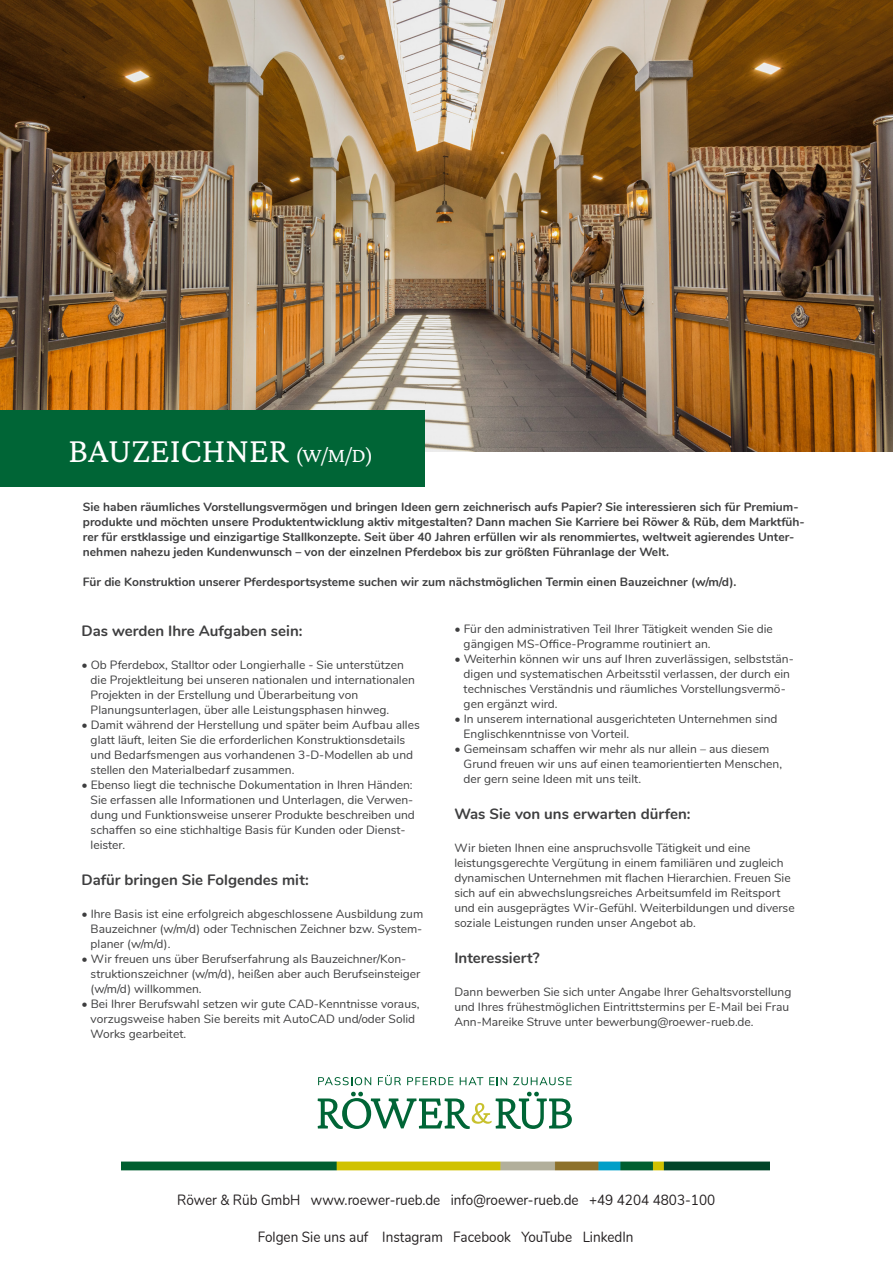
<style>
.page{position:relative;width:893px;height:1263px;background:#fff}
.page>*{position:absolute;margin:0;border:0;box-sizing:border-box;transform-origin:0 0}
.t1{font:36px "Crimson Pro";color:#fff}
.t2{font:700 15px "Nunito";color:#3e3e3f}
.t3{font:14.85px "Nunito";color:#231f20;scale:.91 1}
.t4{font:12px/15px "Nunito";color:#3e3e3f}
.t5{font:700 12px/15px "Nunito";color:#3e3e3f}
.s1{font-size:21px}
</style>
<div class="page">
<img style="left:0;top:0;width:893px;height:452px">
<div style="left:0;top:410px;width:424px;height:77px;background:#006536"></div>
<svg style="left:318px;top:1092px;width:254px;height:37px"></svg>
<svg style="left:318px;top:1077px;width:53px;height:8px"></svg>
<svg style="left:378px;top:1075px;width:23px;height:10px"></svg>
<svg style="left:407px;top:1077px;width:46px;height:8px"></svg>
<svg style="left:460px;top:1077px;width:23px;height:8px"></svg>
<svg style="left:489px;top:1077px;width:18px;height:8px"></svg>
<svg style="left:513px;top:1077px;width:59px;height:8px"></svg>
<img style="left:122px;top:1161px;width:647px;height:9px">
<p class="t1" style="left:69px;top:427px;width:306px">BAUZEICHNER <span class="s1">(W/M/D)</span></p>
<p class="t5" style="left:83px;top:498px;width:723px">Sie haben räumliches Vorstellungsvermögen und bringen Ideen gern zeichnerisch aufs Papier? Sie interessieren sich für Premium&shy;produkte und möchten unsere Produktentwicklung aktiv mitgestalten? Dann machen Sie Karriere bei Röwer &amp; Rü b, dem Marktfüh&shy;rer für erstklassige und einzigartige Stallkonzepte. Seit ü ber 40 Jahren erfüllen wir als renommiertes, weltweit agierendes Unter&shy;nehmen nahezu jeden Kundenwunsch – von der einzelnen Pferdebox bis zur größten Führanlage der Welt.</p>
<p class="t5" style="left:83px;top:573px;width:655px">Für die Konstruktion unserer Pferdesportsysteme suchen wir zum nächstmöglichen Termin einen Bauzeichner (w/m/d).</p>
<p class="t2" style="left:81px;top:620px;width:223px">Das werden Ihre Aufgaben sein:</p>
<p class="t4" style="left:81px;top:657px;width:324px">• Ob Pferdebox, Stalltor oder Longierhalle - Sie unterstützen</p>
<p class="t4" style="left:91px;top:672px;width:326px">die Projektleitung bei unseren nationalen und internationalen</p>
<p class="t4" style="left:91px;top:687px;width:269px">Projekten in der Erstellung und Überarbeitung von</p>
<p class="t4" style="left:91px;top:702px;width:300px">Planungsunterlagen, über alle Leistungsphasen hinweg.</p>
<p class="t4" style="left:81px;top:717px;width:340px">• Damit während der Herstellung und später beim Aufbau alles</p>
<p class="t4" style="left:91px;top:732px;width:316px">glatt läuft, leiten Sie die erforderlichen Konstruktionsdetails</p>
<p class="t4" style="left:91px;top:747px;width:324px">und Bedarfsmengen aus vorhandenen 3-D-Modellen ab und</p>
<p class="t4" style="left:91px;top:762px;width:205px">stellen den Materialbedarf zusammen.</p>
<p class="t4" style="left:81px;top:777px;width:333px">• Ebenso liegt die technische Dokumentation in Ihren Händen:</p>
<p class="t4" style="left:91px;top:792px;width:324px">Sie erfassen alle Informationen und Unterlagen, die Verwen-</p>
<p class="t4" style="left:91px;top:807px;width:326px">dung und Funktionsweise unserer Produkte beschreiben und</p>
<p class="t4" style="left:91px;top:822px;width:316px">schaffen so eine stichhaltige Basis für Kunden oder Dienst-</p>
<p class="t4" style="left:91px;top:837px;width:36px">leister.</p>
<p class="t2" style="left:81px;top:869px;width:229px">Dafür bringen Sie Folgendes mit:</p>
<p class="t4" style="left:81px;top:906px;width:343px">• Ihre Basis ist eine erfolgreich abgeschlossene Ausbildung zum</p>
<p class="t4" style="left:91px;top:921px;width:333px">Bauzeichner (w/m/d) oder Technischen Zeichner bzw. System-</p>
<p class="t4" style="left:91px;top:936px;width:81px">planer (w/m/d).</p>
<p class="t4" style="left:81px;top:951px;width:326px">• Wir freuen uns über Berufserfahrung als Bauzeichner/Kon-</p>
<p class="t4" style="left:91px;top:966px;width:331px">struktionszeichner (w/m/d), heißen aber auch Berufseinsteiger</p>
<p class="t4" style="left:91px;top:981px;width:113px">(w/m/d) willkommen.</p>
<p class="t4" style="left:81px;top:996px;width:340px">• Bei Ihrer Berufswahl setzen wir gute CAD-Kenntnisse voraus,</p>
<p class="t4" style="left:91px;top:1011px;width:326px">vorzugsweise haben Sie bereits mit AutoCAD und/oder Solid</p>
<p class="t4" style="left:91px;top:1026px;width:97px">Works gearbeitet.</p>
<p class="t4" style="left:454px;top:621px;width:320px">• Für den administrativen Teil Ihrer Tätigkeit wenden Sie die</p>
<p class="t4" style="left:464px;top:636px;width:248px">gängigen MS-Office-Programme routiniert an.</p>
<p class="t4" style="left:454px;top:651px;width:341px">• Weiterhin können wir uns auf Ihren zuverlässigen, selbststän-</p>
<p class="t4" style="left:464px;top:666px;width:328px">digen und systematischen Arbeitsstil verlassen, der durch ein</p>
<p class="t4" style="left:464px;top:681px;width:324px">technisches Verständnis und räumliches Vorstellungsvermö-</p>
<p class="t4" style="left:464px;top:696px;width:96px">gen ergänzt wird.</p>
<p class="t4" style="left:454px;top:711px;width:325px">• In unserem international ausgerichteten Unternehmen sind</p>
<p class="t4" style="left:464px;top:726px;width:167px">Englischkenntnisse von Vorteil.</p>
<p class="t4" style="left:454px;top:741px;width:317px">• Gemeinsam schaffen wir mehr als nur allein – aus diesem</p>
<p class="t4" style="left:464px;top:756px;width:320px">Grund freuen wir uns auf einen teamorientierten Menschen,</p>
<p class="t4" style="left:464px;top:771px;width:179px">der gern seine Ideen mit uns teilt.</p>
<p class="t2" style="left:454px;top:803px;width:238px">Was Sie von uns erwarten dürfen:</p>
<p class="t4" style="left:454px;top:840px;width:298px">Wir bieten Ihnen eine anspruchsvolle Tätigkeit und eine</p>
<p class="t4" style="left:454px;top:855px;width:331px">leistungsgerechte Vergütung in einem familiären und zugleich</p>
<p class="t4" style="left:454px;top:870px;width:338px">dynamischen Unternehmen mit flachen Hierarchien. Freuen Sie</p>
<p class="t4" style="left:454px;top:885px;width:328px">sich auf ein abwechslungsreiches Arbeitsumfeld im Reitsport</p>
<p class="t4" style="left:454px;top:900px;width:342px">und ein ausgeprägtes Wir-Gefühl. Weiterbildungen und diverse</p>
<p class="t4" style="left:454px;top:915px;width:243px">soziale Leistungen runden unser Angebot ab.</p>
<p class="t2" style="left:454px;top:947px;width:87px">Interessiert?</p>
<p class="t4" style="left:454px;top:984px;width:339px">Dann bewerben Sie sich unter Angabe Ihrer Gehaltsvorstellung und Ihres frühestmöglichen Eintrittstermins per E-Mail bei Frau<br>Ann-Mareike Struve unter bewerbung@roewer-rueb.de.</p>
<p class="t3" style="left:177px;top:1189px;width:593px">Röwer &amp; Rüb GmbH www.roewer-rueb.de info@roewer-rueb.de +49 4204 4803-100</p>
<p class="t3" style="left:258px;top:1226px;width:414px">Folgen Sie uns auf Instagram Facebook YouTube LinkedIn</p>
</div>
